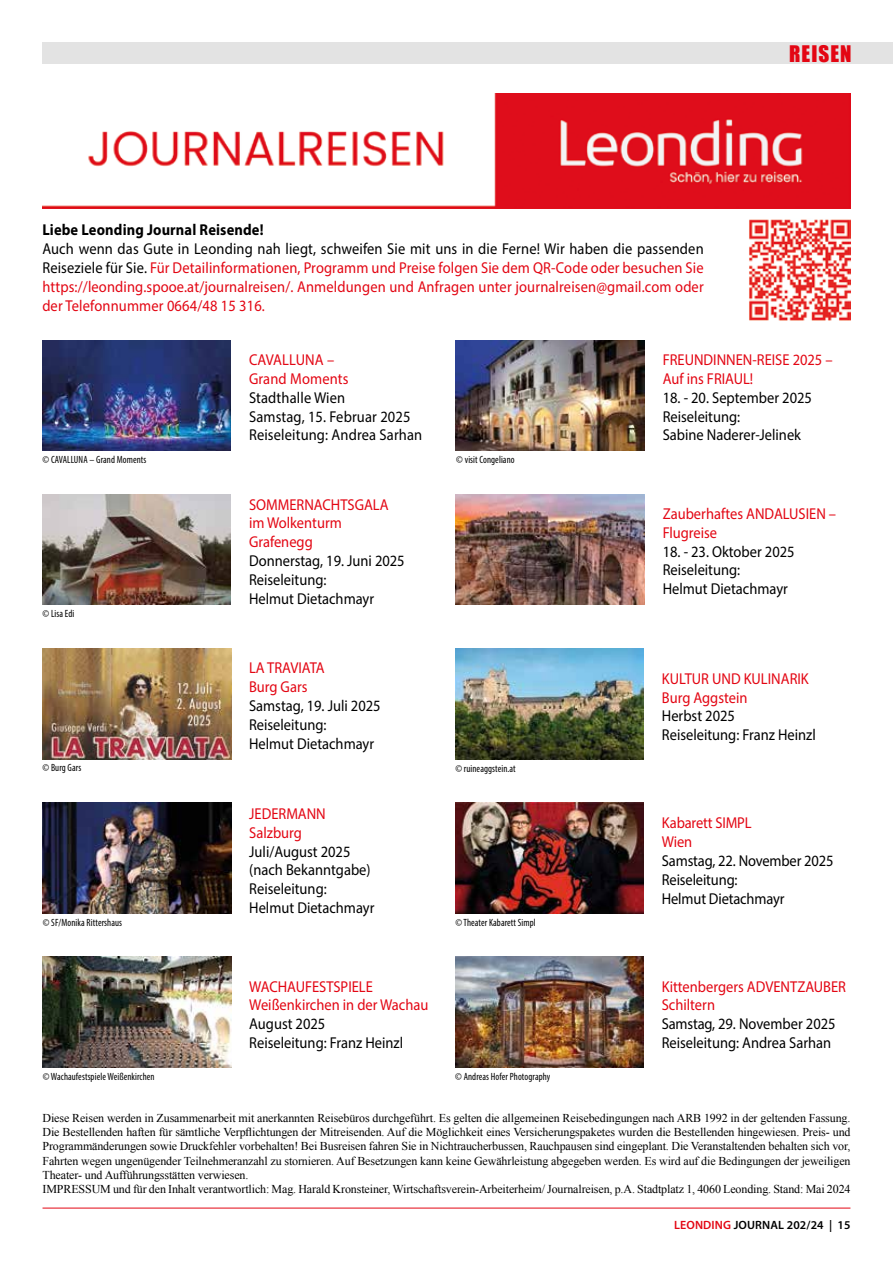
<style>
.page{position:relative;width:893px;height:1263px;background:#fff}
.page>*{position:absolute;margin:0;border:0;box-sizing:border-box;transform-origin:0 0}
.t1{font:21px "Impact";letter-spacing:.05em;color:#e30613}
.t2{font:15.75px/18.9px "Myriad Pro";color:#e30613;scale:.92 1}
.t3{font:15.75px/18.9px "Myriad Pro";color:#000;scale:.92 1}
.t4{font:700 15.75px "Myriad Pro";letter-spacing:.01em;color:#000;scale:.92 1}
.t5{font:12px/14.2px "Times New Roman";letter-spacing:-.01em;color:#000}
.t6{font:600 12px "Myriad Pro";letter-spacing:.01em;color:#000}
.t7{font:condensed 10.5px "Myriad Pro";letter-spacing:.01em;color:#000;scale:.95 1}
.s1{color:#000}
.s2{color:#e30613}
</style>
<div class="page">
<img style="left:749px;top:219px;width:101px;height:101px">
<div style="left:43px;top:43px;width:850px;height:21px;background:#e3e3e3"></div>
<hr style="left:43px;top:1208px;width:807px;height:1px;background:#e30613">
<img style="left:43px;top:94px;width:807px;height:114px">
<img style="left:43px;top:340px;width:188px;height:111px">
<img style="left:455px;top:957px;width:189px;height:110px">
<img style="left:42px;top:494px;width:189px;height:111px">
<img style="left:43px;top:648px;width:189px;height:111px">
<img style="left:43px;top:803px;width:189px;height:110px">
<img style="left:43px;top:957px;width:189px;height:110px">
<img style="left:456px;top:340px;width:188px;height:111px">
<img style="left:456px;top:494px;width:188px;height:111px">
<img style="left:455px;top:648px;width:189px;height:111px">
<img style="left:456px;top:803px;width:188px;height:110px">
<h2 class="t4" style="left:42px;top:220px;width:242px">Liebe Leonding Journal Reisende!</h2>
<p class="t2" style="left:42px;top:239px;width:720px;text-align:justify"><span class="s1">Auch wenn das Gute in Leonding nah liegt, schweifen Sie mit uns in die Ferne! Wir haben die passenden Reiseziele für Sie.</span> Für Detailinformationen, Programm und Preise folgen Sie dem QR-Code oder besuchen Sie https://leonding.spooe.at/journalreisen/. Anmeldungen und Anfragen unter journalreisen@gmail.com oder der Telefonnummer 0664/48 15 316.</p>
<h1 class="t1" style="left:789px;top:38px;width:64px">REISEN</h1>
<h2 class="t2" style="left:249px;top:350px;width:110px">CAVALLUNA –<br>Grand Moments</h2>
<h2 class="t3" style="left:249px;top:388px;width:190px">Stadthalle Wien<br>Samstag, 15. Februar 2025<br>Reiseleitung: Andrea Sarhan</h2>
<h2 class="t2" style="left:663px;top:350px;width:186px">FREUNDINNEN-REISE 2025 –<br>Auf ins FRIAUL!</h2>
<h2 class="t3" style="left:663px;top:388px;width:164px">18. - 20. September 2025<br>Reiseleitung:<br>Sabine Naderer-Jelinek</h2>
<p class="t7" style="left:43px;top:453px;width:111px">© CAVALLUNA – Grand Moments</p>
<p class="t7" style="left:456px;top:453px;width:63px">© visit Congeliano</p>
<h2 class="t2" style="left:249px;top:495px;width:153px">SOMMERNACHTSGALA im Wolkenturm<br>Grafenegg</h2>
<h2 class="t3" style="left:249px;top:551px;width:171px">Donnerstag, 19. Juni 2025<br>Reiseleitung:<br>Helmut Dietachmayr</h2>
<h2 class="t2" style="left:663px;top:504px;width:190px">Zauberhaftes ANDALUSIEN –<br>Flugreise</h2>
<h2 class="t3" style="left:663px;top:542px;width:145px">18. - 23. Oktober 2025<br>Reiseleitung:<br>Helmut Dietachmayr</h2>
<p class="t7" style="left:43px;top:607px;width:35px">© Lisa Edi</p>
<h2 class="t2" style="left:249px;top:658px;width:84px">LA TRAVIATA<br>Burg Gars</h2>
<h2 class="t3" style="left:249px;top:696px;width:145px">Samstag, 19. Juli 2025<br>Reiseleitung:<br>Helmut Dietachmayr</h2>
<h2 class="t2" style="left:662px;top:669px;width:161px">KULTUR UND KULINARIK<br>Burg Aggstein</h2>
<h2 class="t3" style="left:662px;top:706px;width:169px">Herbst 2025<br>Reiseleitung: Franz Heinzl</h2>
<p class="t7" style="left:43px;top:761px;width:42px">© Burg Gars</p>
<p class="t7" style="left:455px;top:762px;width:65px">© ruineaggstein.at</p>
<h2 class="t2" style="left:249px;top:804px;width:85px">JEDERMANN<br>Salzburg</h2>
<h2 class="t3" style="left:249px;top:841px;width:138px">Juli/August 2025 (nach Bekanntgabe)<br>Reiseleitung:<br>Helmut Dietachmayr</h2>
<h2 class="t2" style="left:662px;top:813px;width:99px">Kabarett SIMPL<br>Wien</h2>
<h2 class="t3" style="left:662px;top:851px;width:188px">Samstag, 22. November 2025<br>Reiseleitung:<br>Helmut Dietachmayr</h2>
<p class="t7" style="left:43px;top:916px;width:85px">© SF/Monika Rittershaus</p>
<p class="t7" style="left:455px;top:916px;width:86px">© Theater Kabarett Simpl</p>
<h2 class="t2" style="left:249px;top:976px;width:196px">WACHAUFESTSPIELE<br>Weißenkirchen in der Wachau</h2>
<h2 class="t3" style="left:249px;top:1014px;width:169px">August 2025<br>Reiseleitung: Franz Heinzl</h2>
<h2 class="t2" style="left:662px;top:976px;width:202px">Kittenbergers ADVENTZAUBER<br>Schiltern</h2>
<h2 class="t3" style="left:662px;top:1014px;width:191px">Samstag, 29. November 2025<br>Reiseleitung: Andrea Sarhan</h2>
<p class="t7" style="left:43px;top:1070px;width:119px">© Wachaufestspiele Weißenkirchen</p>
<p class="t7" style="left:455px;top:1070px;width:102px">© Andreas Hofer Photography</p>
<p class="t5" style="left:43px;top:1110px;width:810px">Diese Reisen werden in Zusammenarbeit mit anerkannten Reisebüros durchgeführt. Es gelten die allgemeinen Reisebedingungen nach ARB 1992 in der geltenden Fassung.<br>Die Bestellenden haften für sämtliche Verpflichtungen der Mitreisenden. Auf die Möglichkeit eines Versicherungspaketes wurden die Bestellenden hingewiesen. Preis- und Programmänderungen sowie Druckfehler vorbehalten! Bei Busreisen fahren Sie in Nichtraucherbussen, Rauchpausen sind eingeplant. Die Veranstaltenden behalten sich vor, Fahrten wegen ungenügender Teilnehmeranzahl zu stornieren. Auf Besetzungen kann keine Gewährleistung abgegeben werden. Es wird auf die Bedingungen der jeweiligen Theater- und Aufführungsstätten verwiesen.<br>IMPRESSUM und für den Inhalt verantwortlich: Mag. Harald Kronsteiner, Wirtschaftsverein-Arbeiterheim/ Journalreisen, p.A. Stadtplatz 1, 4060 Leonding. Stand: Mai 2024</p>
<p class="t6" style="left:674px;top:1218px;width:178px"><span class="s2">LEONDING</span> JOURNAL 202/24 | 15</p>
</div>
